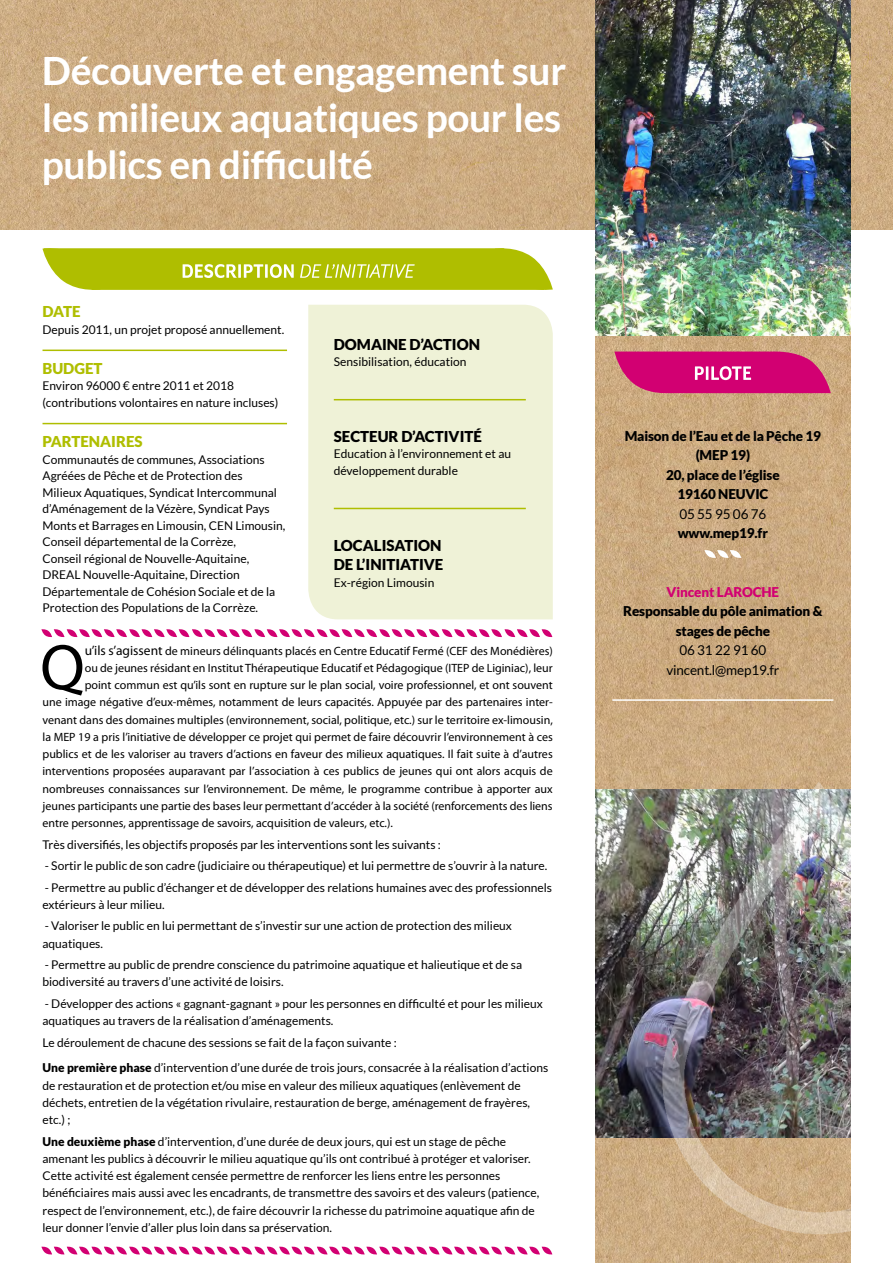
<style>
.page{position:relative;width:893px;height:1263px;background:#fff}
.page>*{position:absolute;margin:0;border:0;box-sizing:border-box;transform-origin:0 0}
.t1{font:64.65px "Myriad Pro";color:#000}
.t2{font:700 39px/46.8px "Lato";letter-spacing:-.01em;color:#fff}
.t3{font:900 15px/19.5px "Lato";color:#000}
.t4{font:900 15px "Lato";color:#afbe00}
.t5{font:900 13.5px/19.5px "Lato";letter-spacing:-.01em;color:#000;text-align:center}
.t6{font:13.5px/19.5px "Lato";letter-spacing:-.01em;color:#000;text-align:center}
.t7{font:900 13.5px "Lato";color:#d20072}
.t8{font:12px/16.5px "Lato";color:#000}
.t9{font:12px "Myriad Pro";color:#000}
.s1{font-size:13.5px}
.s2{font-weight:900}
</style>
<div class="page">
<img style="left:0;top:0;width:893px;height:229px">
<img style="left:595px;top:336px;width:255px;height:927px">
<div style="left:308px;top:305px;width:245px;height:314px;background:#eff2d7"></div>
<hr style="left:334px;top:399px;width:192px;height:1px;background:#afbe00">
<hr style="left:334px;top:508px;width:192px;height:1px;background:#afbe00">
<hr style="left:43px;top:350px;width:244px;height:1px;background:#afbe00">
<hr style="left:43px;top:423px;width:244px;height:1px;background:#afbe00">
<hr style="left:612px;top:699px;width:221px;height:2px;background:#fff">
<svg style="left:704px;top:550px;width:37px;height:8px"></svg>
<img style="left:595px;top:0;width:255px;height:336px">
<img style="left:595px;top:790px;width:48px;height:347px">
<img style="left:643px;top:756px;width:208px;height:507px">
<svg style="left:41px;top:629px;width:511px;height:9px"></svg>
<svg style="left:41px;top:1246px;width:511px;height:9px"></svg>
<svg style="left:43px;top:248px;width:510px;height:42px;background:#b7c51b"></svg>
<svg style="left:614px;top:350px;width:217px;height:43px;background:#d22379"></svg>
<h2 class="t2" style="left:42px;top:47px;width:526px">Découverte et engagement sur les milieux aquatiques pour les publics en difficulté</h2>
<p class="t4" style="left:43px;top:303px;width:39px">Date</p>
<p class="t8" style="left:43px;top:321px;width:243px">Depuis 2011, un projet proposé annuellement.</p>
<p class="t4" style="left:43px;top:360px;width:61px">Budget</p>
<p class="t8" style="left:43px;top:378px;width:237px">Environ 96000 € entre 2011 et 2018 (contributions volontaires en nature incluses)</p>
<p class="t4" style="left:43px;top:433px;width:100px">Partenaires</p>
<p class="t8" style="left:43px;top:451px;width:244px">Communautés de communes, Associations Agréées de Pêche et de Protection des<br>Milieux Aquatiques, Syndicat Intercommunal d’Aménagement de la Vézère, Syndicat Pays Monts et Barrages en Limousin, CEN Limousin, Conseil départemental de la Corrèze,<br>Conseil régional de Nouvelle-Aquitaine, DREAL Nouvelle-Aquitaine, Direction Départementale de Cohésion Sociale et de la Protection des Populations de la Corrèze.</p>
<p class="t3" style="left:334px;top:334px;width:148px">Domaine d’action</p>
<p class="t8" style="left:334px;top:353px;width:134px">Sensibilisation, éducation</p>
<p class="t3" style="left:334px;top:426px;width:150px">Secteur d’activité</p>
<p class="t8" style="left:334px;top:446px;width:179px">Education à l’environnement et au développement durable</p>
<p class="t3" style="left:334px;top:535px;width:111px">Localisation de l’initiative</p>
<p class="t8" style="left:334px;top:574px;width:102px">Ex-région Limousin</p>
<h1 class="t1" style="left:40px;top:628px;width:46px">Q</h1>
<p class="t9" style="left:85px;top:643px;width:470px"><span class="s1">u’ils s’agissent</span> de mineurs délinquants placés en Centre Educatif Fermé (CEF des Monédières)</p>
<p class="t9" style="left:85px;top:660px;width:469px">ou de jeunes résidant en Institut Thérapeutique Educatif et Pédagogique (ITEP de Liginiac), leur</p>
<p class="t9" style="left:85px;top:678px;width:470px">point commun est qu’ils sont en rupture sur le plan social, voire professionnel, et ont souvent</p>
<p class="t9" style="left:43px;top:695px;width:512px">une image négative d’eux-mêmes, notamment de leurs capacités. Appuyée par des partenaires inter-</p>
<p class="t9" style="left:43px;top:712px;width:512px">venant dans des domaines multiples (environnement, social, politique, etc.) sur le territoire ex-limousin,</p>
<p class="t9" style="left:43px;top:729px;width:512px">la MEP 19 a pris l’initiative de développer ce projet qui permet de faire découvrir l’environnement à ces</p>
<p class="t9" style="left:43px;top:747px;width:512px">publics et de les valoriser au travers d’actions en faveur des milieux aquatiques. Il fait suite à d’autres</p>
<p class="t9" style="left:43px;top:764px;width:512px">interventions proposées auparavant par l’association à ces publics de jeunes qui ont alors acquis de</p>
<p class="t9" style="left:43px;top:781px;width:512px">nombreuses connaissances sur l’environnement. De même, le programme contribue à apporter aux</p>
<p class="t9" style="left:43px;top:798px;width:512px">jeunes participants une partie des bases leur permettant d’accéder à la société (renforcements des liens</p>
<p class="t9" style="left:43px;top:816px;width:352px">entre personnes, apprentissage de savoirs, acquisition de valeurs, etc.).</p>
<p class="t8" style="left:43px;top:836px;width:400px">Très diversifiés, les objectifs proposés par les interventions sont les suivants :</p>
<p class="t8" style="left:45px;top:857px;width:504px">- Sortir le public de son cadre (judiciaire ou thérapeutique) et lui permettre de s’ouvrir à la nature.</p>
<p class="t8" style="left:43px;top:878px;width:511px;line-height:17.2px">- Permettre au public d’échanger et de développer des relations humaines avec des professionnels extérieurs à leur milieu.</p>
<p class="t8" style="left:43px;top:917px;width:471px;line-height:17.2px">- Valoriser le public en lui permettant de s’investir sur une action de protection des milieux aquatiques.</p>
<p class="t8" style="left:43px;top:956px;width:481px;line-height:17.2px">- Permettre au public de prendre conscience du patrimoine aquatique et halieutique et de sa biodiversité au travers d’une activité de loisirs.</p>
<p class="t8" style="left:43px;top:995px;width:502px;line-height:17.2px">- Développer des actions « gagnant-gagnant » pour les personnes en difficulté et pour les milieux aquatiques au travers de la réalisation d’aménagements.</p>
<p class="t8" style="left:43px;top:1029px;width:507px;line-height:25.8px">Le déroulement de chacune des sessions se fait de la façon suivante :<br><span class="s2">Une première phase</span> d’intervention d’une durée de trois jours, consacrée à la réalisation d’actions</p>
<p class="t8" style="left:43px;top:1076px;width:489px;line-height:17.2px">de restauration et de protection et/ou mise en valeur des milieux aquatiques (enlèvement de déchets, entretien de la végétation rivulaire, restauration de berge, aménagement de frayères, etc.) ;</p>
<p class="t8" style="left:43px;top:1132px;width:498px;line-height:17.2px"><span class="s2">Une deuxième phase</span> d’intervention, d’une durée de deux jours, qui est un stage de pêche amenant les publics à découvrir le milieu aquatique qu’ils ont contribué à protéger et valoriser.<br>Cette activité est également censée permettre de renforcer les liens entre les personnes bénéficiaires mais aussi avec les encadrants, de transmettre des savoirs et des valeurs (patience, respect de l’environnement, etc.), de faire découvrir la richesse du patrimoine aquatique afin de leur donner l’envie d’aller plus loin dans sa préservation.</p>
<p class="t5" style="left:625px;top:426px;width:198px">Maison de l’Eau et de la Pêche 19</p>
<p class="t5" style="left:696px;top:445px;width:56px">(MEP 19)</p>
<p class="t5" style="left:666px;top:465px;width:115px">20, place de l’église</p>
<p class="t5" style="left:677px;top:484px;width:51px">19160 NEUVIC</p>
<p class="t6" style="left:679px;top:504px;width:88px">05 55 95 06 76</p>
<p class="t5" style="left:678px;top:523px;width:92px">www.mep19.fr</p>
<p class="t7" style="left:667px;top:584px;width:68px">Vincent LAROC</p>
<p class="t7" style="left:761px;top:584px;width:18px">HE</p>
<p class="t5" style="left:623px;top:601px;width:201px">Responsable du pôle animation &amp; stages de pêche</p>
<p class="t6" style="left:666px;top:641px;width:115px">06 31 22 91 60 vincent.l@mep19.fr</p>
</div>
